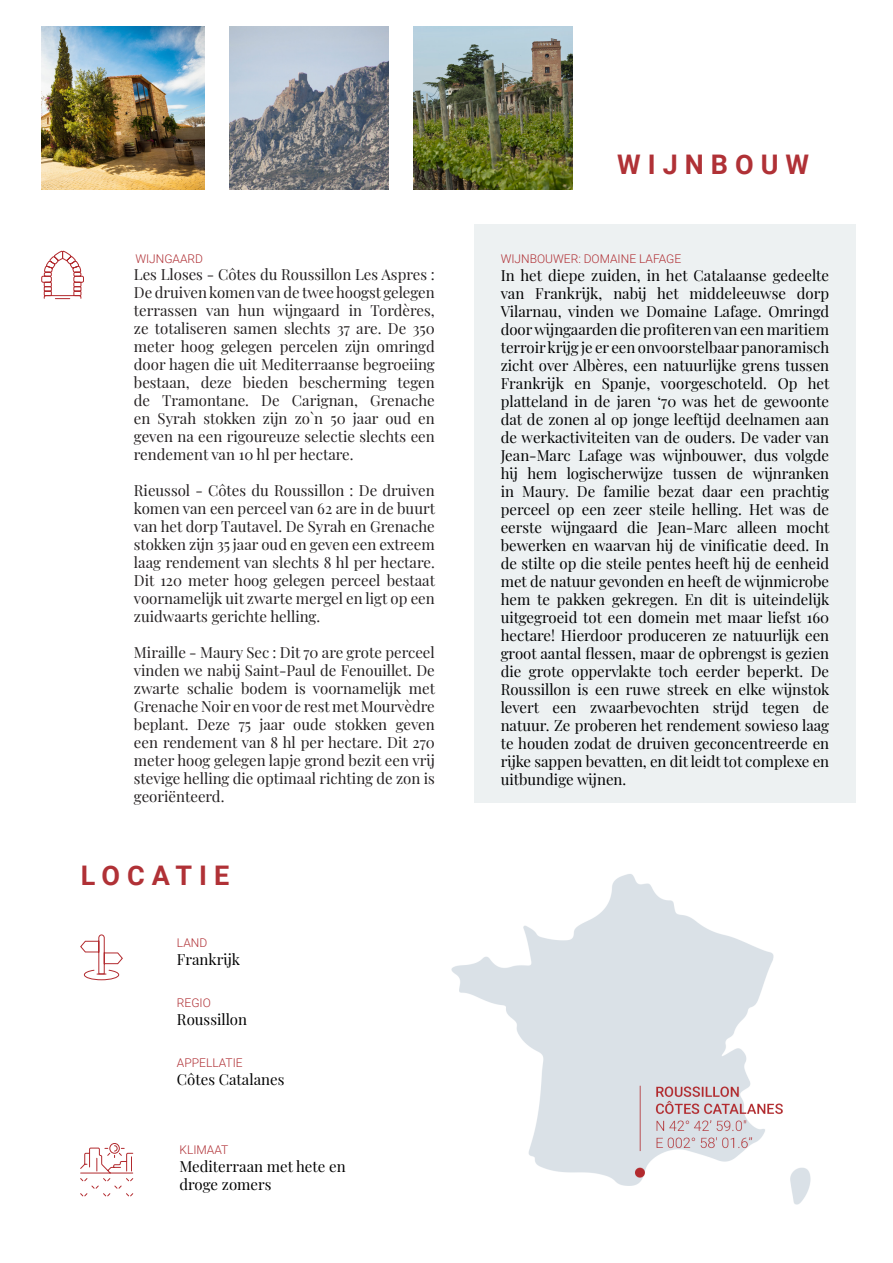
<style>
.page{position:relative;width:893px;height:1263px;background:#fff}
.page>*{position:absolute;margin:0;border:0;box-sizing:border-box;transform-origin:0 0}
.t1{font:700 27px "Roboto";letter-spacing:.26em;color:#b03136}
.t2{font:15px/18px "Playfair Display";color:#000001}
.t3{font:15px/18px "Playfair Display";color:#231f20;text-align:justify}
.t4{font:300 12px "Roboto";color:#b03136}
</style>
<div class="page">
<svg style="left:80px;top:934px;width:43px;height:46px"></svg>
<img style="left:451px;top:874px;width:360px;height:331px">
<svg style="left:80px;top:1143px;width:54px;height:54px"></svg>
<div style="left:475px;top:224px;width:381px;height:578px;background:#edf1f2"></div>
<svg style="left:41px;top:250px;width:43px;height:49px"></svg>
<img style="left:41px;top:26px;width:163px;height:163px">
<img style="left:229px;top:26px;width:159px;height:163px">
<img style="left:414px;top:26px;width:159px;height:163px">
<p class="t4" style="left:135px;top:250px;width:69px">WIJNGAARD</p>
<p class="t3" style="left:134px;top:264px;width:302px">Les Lloses - Côtes du Roussillon Les Aspres :<br>De druiven komen van de twee hoogst gelegen terrassen van hun wijngaard in Tordères, ze totaliseren samen slechts 37 are. De 350 meter hoog gelegen percelen zijn omringd door hagen die uit Mediterraanse begroeiing bestaan, deze bieden bescherming tegen de Tramontane. De Carignan, Grenache en Syrah stokken zijn zo`n 50 jaar oud en geven na een rigoureuze selectie slechts een rendement van 10 hl per hectare.</p>
<p class="t3" style="left:134px;top:480px;width:303px">Rieussol - Côtes du Roussillon : De druiven komen van een perceel van 62 are in de buurt van het dorp Tautavel. De Syrah en Grenache stokken zijn 35 jaar oud en geven een extreem laag rendement van slechts 8 hl per hectare.<br>Dit 120 meter hoog gelegen perceel bestaat voornamelijk uit zwarte mergel en ligt op een zuidwaarts gerichte helling.</p>
<p class="t3" style="left:134px;top:642px;width:303px">Miraille - Maury Sec : Dit 70 are grote perceel vinden we nabij Saint-Paul de Fenouillet. De zwarte schalie bodem is voornamelijk met Grenache Noir en voor de rest met Mourvèdre beplant. Deze 75 jaar oude stokken geven een rendement van 8 hl per hectare. Dit 270 meter hoog gelegen lapje grond bezit een vrij stevige helling die optimaal richting de zon is georiënteerd.</p>
<p class="t1" style="left:81px;top:856px;width:150px">LOCATIE</p>
<p class="t4" style="left:177px;top:934px;width:32px">LAND</p>
<p class="t2" style="left:177px;top:949px;width:65px">Frankrijk</p>
<p class="t4" style="left:177px;top:994px;width:35px">REGIO</p>
<p class="t2" style="left:177px;top:1009px;width:72px">Roussillon</p>
<p class="t4" style="left:177px;top:1055px;width:67px">APPELLATIE</p>
<p class="t2" style="left:177px;top:1069px;width:109px">Côtes Catalanes</p>
<p class="t4" style="left:179px;top:1141px;width:50px">KLIMAAT</p>
<p class="t2" style="left:179px;top:1156px;width:168px">Mediterraan met hete en droge zomers</p>
<p class="t1" style="left:617px;top:145px;width:194px">WIJNBOUW</p>
<p class="t4" style="left:501px;top:250px;width:182px">WIJNBOUWER: DOMAINE LAFAGE</p>
<p class="t2" style="left:501px;top:265px;width:330px;text-align:justify">In het diepe zuiden, in het Catalaanse gedeelte van Frankrijk, nabij het middeleeuwse dorp Vilarnau, vinden we Domaine Lafage. Omringd door wijngaarden die profiteren van een maritiem terroir krijg je er een onvoorstelbaar panoramisch zicht over Albères, een natuurlijke grens tussen Frankrijk en Spanje, voorgeschoteld. Op het platteland in de jaren ‘70 was het de gewoonte dat de zonen al op jonge leeftijd deelnamen aan de werkactiviteiten van de ouders. De vader van Jean-Marc Lafage was wijnbouwer, dus volgde hij hem logischerwijze tussen de wijnranken in Maury. De familie bezat daar een prachtig perceel op een zeer steile helling. Het was de eerste wijngaard die Jean-Marc alleen mocht bewerken en waarvan hij de vinificatie deed. In de stilte op die steile pentes heeft hij de eenheid met de natuur gevonden en heeft de wijnmicrobe hem te pakken gekregen. En dit is uiteindelijk uitgegroeid tot een domein met maar liefst 160 hectare! Hierdoor produceren ze natuurlijk een groot aantal flessen, maar de opbrengst is gezien die grote oppervlakte toch eerder beperkt. De Roussillon is een ruwe streek en elke wijnstok levert een zwaarbevochten strijd tegen de natuur. Ze proberen het rendement sowieso laag te houden zodat de druiven geconcentreerde en rijke sappen bevatten, en dit leidt tot complexe en uitbundige wijnen.</p>
</div>
